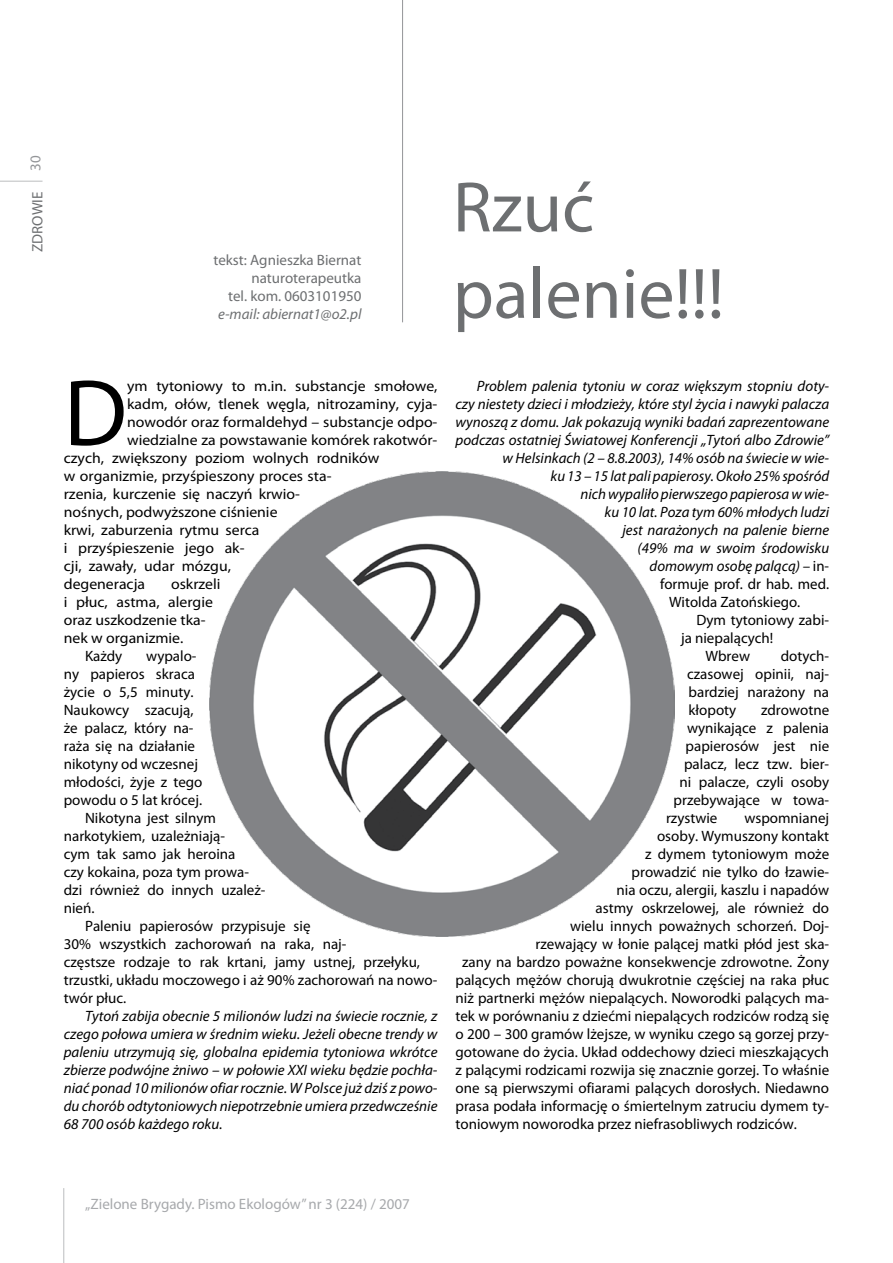
<style>
.page{position:relative;width:893px;height:1263px;background:#fff}
.page>*{position:absolute;margin:0;border:0;box-sizing:border-box;transform-origin:0 0}
.t1{font:95.1px "Myriad Pro";color:#000}
.t2{font:72px/86.4px "Myriad Pro";color:#6d6f71}
.t3{font:15px/18px "Myriad Pro";color:#000;text-align:justify}
.t4{font:italic 15px/18px "Myriad Pro";color:#000;text-align:justify}
.t5{font:15px "Myriad Pro";color:#000;scale:1.05 1}
.t6{font:15px/18px "Myriad Pro";color:#6d6f71;text-align:right}
.t7{font:15px "Myriad Pro";color:#a7a9ac}
.t8{font:italic 15px "Myriad Pro";color:#6d6f71}
.t9{font:15px "Myriad Pro";color:#939598}
.s1{font-style:normal}
</style>
<div class="page">
<hr style="left:0;top:181px;width:43px;height:1px;background:#bcbdbf">
<hr style="left:63px;top:1188px;width:1px;height:75px;background:#bcbdbf">
<hr style="left:402px;top:0;width:1px;height:322px;background:#939598">
<img style="left:209px;top:471px;width:465px;height:465px">
<p class="t9" style="left:26px;top:171px;width:17px;rotate:-90deg">30</p>
<p class="t6" style="left:28px;top:252px;width:62px;rotate:-90deg">ZDROWIE</p>
<p class="t6" style="left:213px;top:251px;width:150px">tekst: Agnieszka Biernat naturoterapeutka<br>tel. kom. 0603101950</p>
<p class="t8" style="left:218px;top:305px;width:145px">e-mail: abiernat1@o2.pl</p>
<h2 class="t2" style="left:453px;top:163px;width:273px">Rzuć palenie!!!</h2>
<h1 class="t1" style="left:64px;top:355px;width:65px">D</h1>
<p class="t5" style="left:127px;top:377px;width:297px">ym tytoniowy to m.in. substancje smołowe,</p>
<p class="t5" style="left:127px;top:395px;width:297px">kadm, ołów, tlenek węgla, nitrozaminy, cyja-</p>
<p class="t5" style="left:127px;top:413px;width:297px">nowodór oraz formaldehyd – substancje odpo-</p>
<p class="t5" style="left:127px;top:431px;width:297px">wiedzialne za powstawanie komórek rakotwór-</p>
<p class="t5" style="left:64px;top:449px;width:302px">czych, zwiększony poziom wolnych rodników</p>
<p class="t5" style="left:64px;top:467px;width:257px">w organizmie, przyśpieszony proces sta-</p>
<p class="t5" style="left:64px;top:485px;width:226px">rzenia, kurczenie się naczyń krwio-</p>
<p class="t5" style="left:64px;top:503px;width:205px">nośnych, podwyższone ciśnienie</p>
<p class="t5" style="left:64px;top:521px;width:188px">krwi, zaburzenia rytmu serca</p>
<p class="t5" style="left:64px;top:539px;width:174px">i przyśpieszenie jego ak-</p>
<p class="t5" style="left:64px;top:557px;width:161px">cji, zawały, udar mózgu,</p>
<p class="t5" style="left:64px;top:575px;width:79px">degeneracja</p>
<p class="t5" style="left:171px;top:575px;width:49px">oskrzeli</p>
<p class="t5" style="left:64px;top:593px;width:144px">i płuc, astma, alergie</p>
<p class="t5" style="left:64px;top:611px;width:136px">oraz uszkodzenie tka-</p>
<p class="t5" style="left:64px;top:629px;width:115px">nek w organizmie.</p>
<p class="t3" style="left:85px;top:647px;width:39px">Każdy</p>
<p class="t3" style="left:146px;top:647px;width:52px">wypalo-</p>
<p class="t3" style="left:64px;top:665px;width:133px">ny papieros skraca</p>
<p class="t3" style="left:64px;top:683px;width:131px">życie o 5,5 minuty.</p>
<p class="t3" style="left:64px;top:701px;width:131px">Naukowcy szacują,</p>
<p class="t3" style="left:64px;top:719px;width:131px">że palacz, który na-</p>
<p class="t3" style="left:64px;top:737px;width:133px">raża się na działanie</p>
<p class="t3" style="left:64px;top:755px;width:136px">nikotyny od wczesnej</p>
<p class="t3" style="left:64px;top:773px;width:140px">młodości, żyje z tego</p>
<p class="t3" style="left:64px;top:791px;width:140px">powodu o 5 lat krócej.</p>
<p class="t3" style="left:85px;top:809px;width:132px">Nikotyna jest silnym</p>
<p class="t3" style="left:64px;top:827px;width:163px">narkotykiem, uzależniają-</p>
<p class="t3" style="left:64px;top:845px;width:173px">cym tak samo jak heroina</p>
<p class="t3" style="left:64px;top:863px;width:187px">czy kokaina, poza tym prowa-</p>
<p class="t3" style="left:64px;top:881px;width:203px">dzi również do innych uzależ-</p>
<p class="t3" style="left:64px;top:899px;width:32px">nień.</p>
<p class="t3" style="left:85px;top:917px;width:227px">Paleniu papierosów przypisuje się</p>
<p class="t3" style="left:64px;top:935px;width:284px">30% wszystkich zachorowań na raka, naj-</p>
<p class="t3" style="left:64px;top:953px;width:358px">częstsze rodzaje to rak krtani, jamy ustnej, przełyku,</p>
<p class="t3" style="left:64px;top:971px;width:375px">trzustki, układu moczowego i aż 90% zachorowań na nowo-</p>
<p class="t3" style="left:64px;top:989px;width:64px">twór płuc.</p>
<p class="t4" style="left:64px;top:1007px;width:375px;text-indent:21px">Tytoń zabija obecnie 5 milionów ludzi na świecie rocznie, z czego połowa umiera w średnim wieku. Jeżeli obecne trendy w paleniu utrzymują się, globalna epidemia tytoniowa wkrótce zbierze podwójne żniwo – w połowie XXI wieku będzie pochła&shy;niać ponad 10 milionów ofiar rocznie. W Polsce już dziś z powo&shy;du chorób odtytoniowych niepotrzebnie umiera przedwcześnie 68 700 osób każdego roku.</p>
<p class="t4" style="left:477px;top:377px;width:354px">Problem palenia tytoniu w coraz większym stopniu doty-</p>
<p class="t4" style="left:455px;top:395px;width:375px">czy niestety dzieci i młodzieży, które styl życia i nawyki palacza</p>
<p class="t4" style="left:455px;top:413px;width:375px">wynoszą z domu. Jak pokazują wyniki badań zaprezentowane</p>
<p class="t4" style="left:455px;top:431px;width:375px">podczas ostatniej Światowej Konferencji „Tytoń albo Zdrowie”</p>
<p class="t4" style="left:503px;top:449px;width:328px">w Helsinkach (2 – 8.8.2003), 14% osób na świecie w wie-</p>
<p class="t4" style="left:551px;top:467px;width:280px">ku 13 – 15 lat pali papierosy. Około 25% spośród</p>
<p class="t4" style="left:581px;top:485px;width:250px">nich wypaliło pierwszego papierosa w wie-</p>
<p class="t4" style="left:605px;top:503px;width:226px">ku 10 lat. Poza tym 60% młodych ludzi</p>
<p class="t4" style="left:623px;top:521px;width:208px">jest narażonych na palenie bierne</p>
<p class="t4" style="left:638px;top:539px;width:193px">(49% ma w swoim środowisku</p>
<p class="t4" style="left:650px;top:557px;width:181px">domowym osobę palącą) – <span class="s1">in-</span></p>
<p class="t3" style="left:660px;top:575px;width:171px">formuje prof. dr hab. med.</p>
<p class="t3" style="left:669px;top:593px;width:133px">Witolda Zatońskiego.</p>
<p class="t3" style="left:696px;top:611px;width:134px">Dym tytoniowy zabi-</p>
<p class="t3" style="left:681px;top:629px;width:94px">ja niepalących!</p>
<p class="t3" style="left:705px;top:647px;width:46px">Wbrew</p>
<p class="t3" style="left:687px;top:647px;width:144px;text-indent:94px">dotych&shy;czasowej opinii, naj&shy;bardziej narażony na kłopoty</p>
<p class="t3" style="left:761px;top:701px;width:70px">zdrowotne</p>
<p class="t3" style="left:687px;top:719px;width:144px">wynikające z palenia</p>
<p class="t3" style="left:686px;top:737px;width:145px">papierosów jest nie</p>
<p class="t3" style="left:684px;top:755px;width:147px">palacz, lecz tzw. bier-</p>
<p class="t3" style="left:680px;top:773px;width:151px">ni palacze, czyli osoby</p>
<p class="t3" style="left:674px;top:791px;width:157px">przebywające w towa-</p>
<p class="t3" style="left:666px;top:809px;width:53px">rzystwie</p>
<p class="t3" style="left:744px;top:809px;width:86px">wspomnianej</p>
<p class="t3" style="left:657px;top:827px;width:174px">osoby. Wymuszony kontakt</p>
<p class="t3" style="left:645px;top:845px;width:186px">z dymem tytoniowym może</p>
<p class="t3" style="left:632px;top:863px;width:199px">prowadzić nie tylko do łzawie-</p>
<p class="t3" style="left:617px;top:881px;width:214px">nia oczu, alergii, kaszlu i napadów</p>
<p class="t3" style="left:596px;top:899px;width:235px">astmy oskrzelowej, ale również do</p>
<p class="t3" style="left:570px;top:917px;width:261px">wielu innych poważnych schorzeń. Doj-</p>
<p class="t3" style="left:536px;top:935px;width:295px">rzewający w łonie palącej matki płód jest ska-</p>
<p class="t3" style="left:462px;top:953px;width:369px">zany na bardzo poważne konsekwencje zdrowotne. Żony</p>
<p class="t3" style="left:455px;top:971px;width:375px">palących mężów chorują dwukrotnie częściej na raka płuc</p>
<p class="t3" style="left:455px;top:989px;width:375px">niż partnerki mężów niepalących. Noworodki palących ma-</p>
<p class="t3" style="left:455px;top:1007px;width:375px">tek w porównaniu z dziećmi niepalących rodziców rodzą się</p>
<p class="t3" style="left:455px;top:1025px;width:375px">o 200 – 300 gramów lżejsze, w wyniku czego są gorzej przy-</p>
<p class="t3" style="left:455px;top:1043px;width:375px">gotowane do życia. Układ oddechowy dzieci mieszkających</p>
<p class="t3" style="left:455px;top:1061px;width:375px">z palącymi rodzicami rozwija się znacznie gorzej. To właśnie</p>
<p class="t3" style="left:455px;top:1079px;width:375px">one są pierwszymi ofiarami palących dorosłych. Niedawno</p>
<p class="t3" style="left:455px;top:1097px;width:375px">prasa podała informację o śmiertelnym zatruciu dymem ty-</p>
<p class="t3" style="left:455px;top:1115px;width:343px">toniowym noworodka przez niefrasobliwych rodziców.</p>
<p class="t7" style="left:85px;top:1195px;width:326px">„Zielone Brygady. Pismo Ekologów” nr 3 (224) / 2007</p>
</div>
